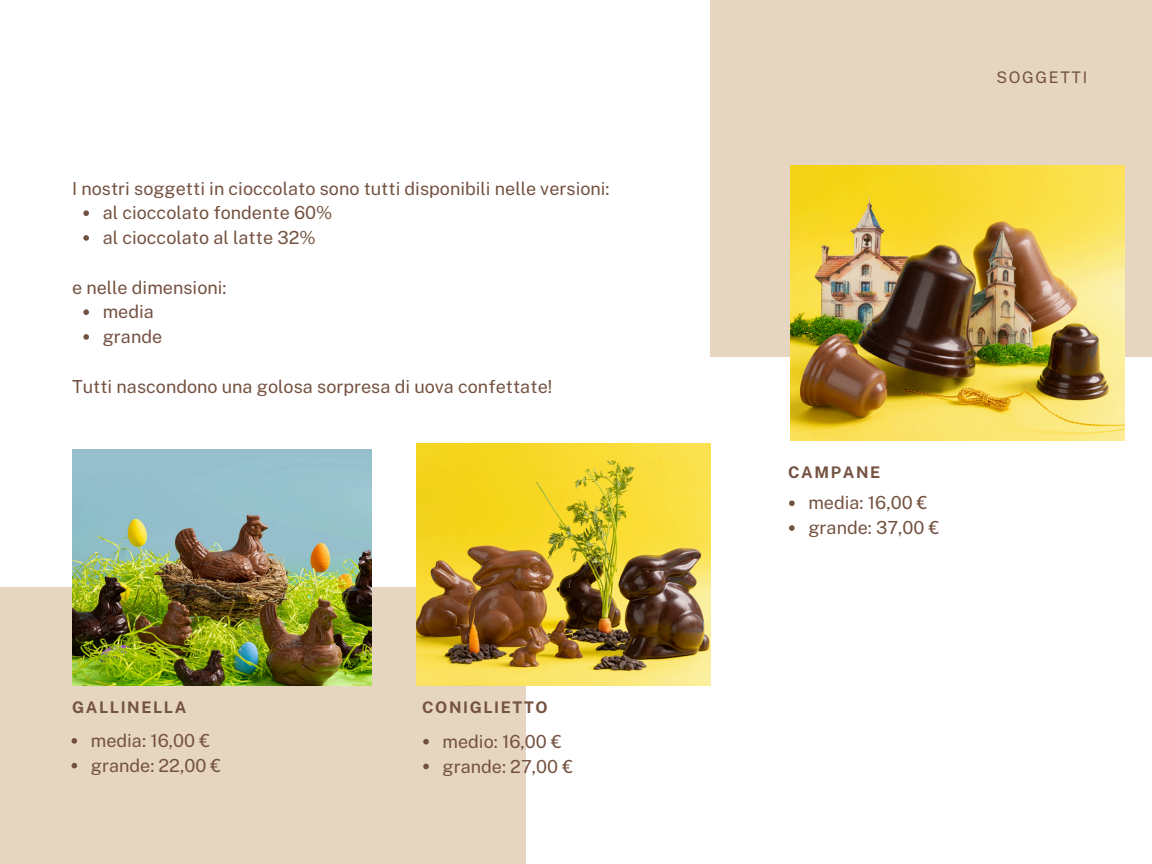
<style>
.page{position:relative;width:1152px;height:864px;background:#fff}
.page>*{position:absolute;margin:0;border:0;box-sizing:border-box;transform-origin:0 0}
.t1{font:18px "Public Sans";color:#745241}
.t2{font:700 16.05px "Public Sans";letter-spacing:.1em;color:#745241}
.t3{font:16.05px "Public Sans";letter-spacing:.1em;color:#745241}
</style>
<div class="page">
<div style="left:0;top:588px;width:526px;height:276px;background:#e6d5c1"></div>
<img style="left:72px;top:449px;width:299px;height:237px">
<img style="left:417px;top:444px;width:294px;height:242px">
<div style="left:711px;top:0;width:441px;height:357px;background:#e6d5c1"></div>
<img style="left:791px;top:166px;width:334px;height:274px">
<svg style="left:83px;top:210px;width:6px;height:6px"></svg>
<svg style="left:83px;top:235px;width:6px;height:6px"></svg>
<svg style="left:83px;top:309px;width:6px;height:6px"></svg>
<svg style="left:83px;top:334px;width:6px;height:6px"></svg>
<svg style="left:72px;top:738px;width:5px;height:6px"></svg>
<svg style="left:72px;top:763px;width:5px;height:5px"></svg>
<svg style="left:423px;top:739px;width:6px;height:6px"></svg>
<svg style="left:423px;top:764px;width:6px;height:5px"></svg>
<svg style="left:789px;top:500px;width:6px;height:6px"></svg>
<svg style="left:789px;top:525px;width:6px;height:6px"></svg>
<h1 class="t1" style="left:72px;top:178px;width:539px">I nostri soggetti in cioccolato sono tutti disponibili nelle versioni:</h1>
<p class="t1" style="left:103px;top:202px;width:231px">al cioccolato fondente 60%</p>
<p class="t1" style="left:103px;top:227px;width:215px">al cioccolato al latte 32%</p>
<h1 class="t1" style="left:72px;top:277px;width:156px">e nelle dimensioni:</h1>
<p class="t1" style="left:103px;top:301px;width:53px">media</p>
<p class="t1" style="left:103px;top:326px;width:61px">grande</p>
<h1 class="t1" style="left:72px;top:376px;width:482px">Tutti nascondono una golosa sorpresa di uova confettate!</h1>
<p class="t2" style="left:72px;top:698px;width:116px">GALLINELLA</p>
<p class="t2" style="left:422px;top:698px;width:127px">CONIGLIETTO</p>
<h2 class="t1" style="left:91px;top:730px;width:121px">media: 16,00 €</h2>
<p class="t1" style="left:91px;top:755px;width:132px">grande: 22,00 €</p>
<p class="t1" style="left:443px;top:731px;width:121px">medio: 16,00 €</p>
<h2 class="t1" style="left:443px;top:756px;width:132px">grande: 27,00 €</h2>
<p class="t3" style="left:997px;top:67px;width:92px">SOGGETTI</p>
<p class="t2" style="left:788px;top:463px;width:94px">CAMPANE</p>
<p class="t1" style="left:808px;top:492px;width:121px">media: 16,00 €</p>
<p class="t1" style="left:808px;top:517px;width:133px">grande: 37,00 €</p>
</div>
